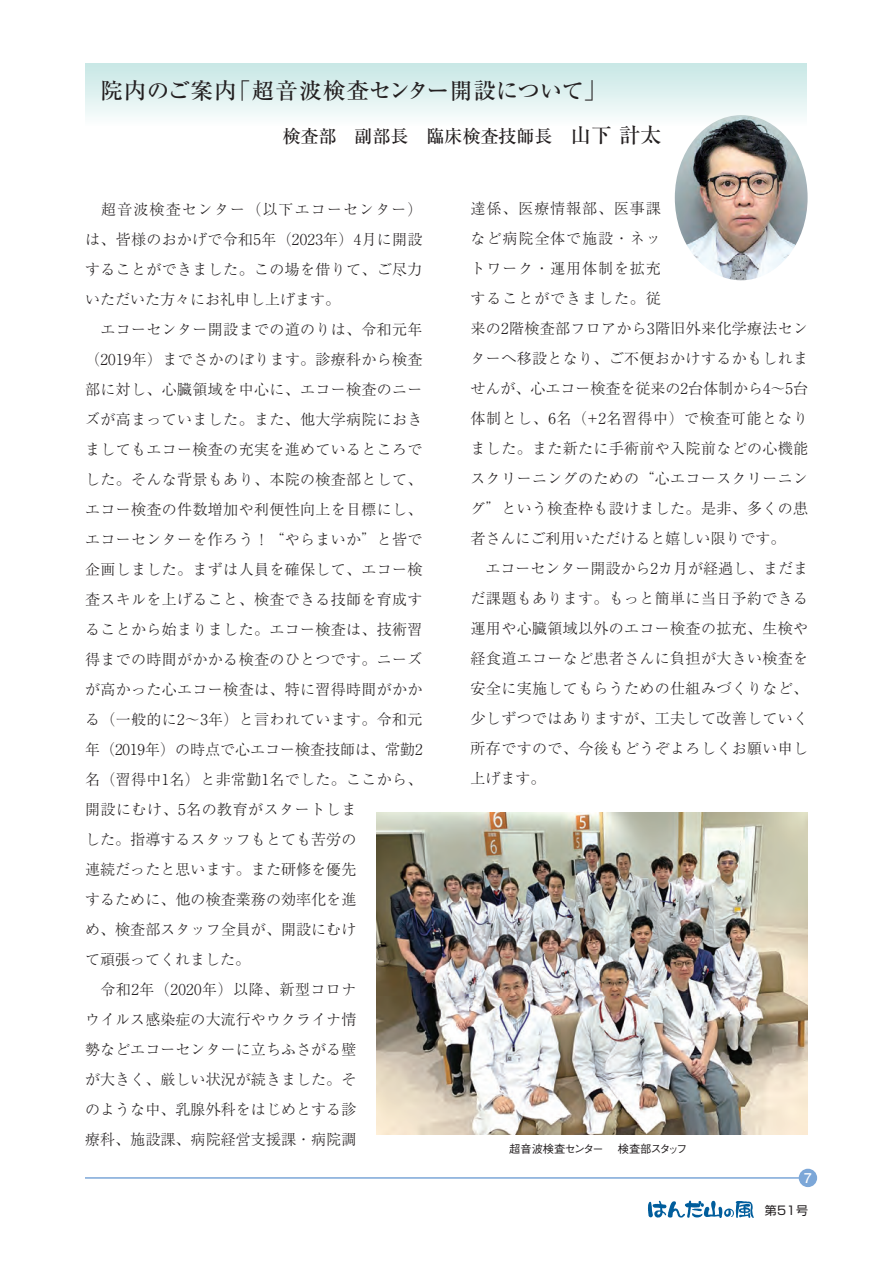
<style>
.page{position:relative;width:893px;height:1263px;background:#fff}
.page>*{position:absolute;margin:0;border:0;box-sizing:border-box;transform-origin:0 0}
.t1{font:22.5px "Ryumin Pro Medium 90 pv RKSJ H";letter-spacing:.02em;color:#231f20}
.t2{font:18px "Ryumin Pro Medium 90 pv RKSJ H";color:#231f20}
.t3{font:15px/30px "Ryumin Pro Light 90 pv RKSJ H";letter-spacing:.025em;color:#231f20}
.t4{font:13.5px "Futo Go B101 Pro Bold 90 pv RKSJ H";color:#fff}
.t5{font:12px "Shin Go Pro Regular 90 pv RKSJ H";color:#231f20}
.t6{font:11.25px "Gothic BBB Pro Medium 90 pv RKSJ H";letter-spacing:-.075em;color:#231f20}
.s1{font-size:21px}
</style>
<div class="page">
<div style="left:85px;top:64px;width:722px;height:82px;background:linear-gradient(to bottom,#c9e8e6,#fff)"></div>
<hr style="left:85px;top:1177px;width:723px;height:2px;background:#7ca7d8">
<div style="left:799px;top:1169px;width:18px;height:18px;background:#7ca7d8;border-radius:50%"></div>
<img style="left:675px;top:115px;width:133px;height:165px;border-radius:50%">
<img style="left:377px;top:813px;width:431px;height:322px">
<svg style="left:648px;top:1200px;width:106px;height:18px"></svg>
<h1 class="t1" style="left:100px;top:82px;width:508px">院内のご案内「超音波検査センター開設について」</h1>
<p class="t2" style="left:282px;top:129px;width:380px">検査部　副部長　臨床検査技師長　<span class="s1">山下 計太</span></p>
<p class="t3" style="left:85px;top:196px;width:339px">　超音波検査センター（以下エコーセンター）は、皆様のおかげで令和5年（2023年）4月に開設することができました。この場を借りて、ご尽力いただいた方々にお礼申し上げます。<br>　エコーセンター開設までの道のりは、令和元年（2019年）までさかのぼります。診療科から検査部に対し、心臓領域を中心に、エコー検査のニーズが高まっていました。また、他大学病院におきましてもエコー検査の充実を進めているところでした。そんな背景もあり、本院の検査部として、エコー検査の件数増加や利便性向上を目標にし、エコーセンターを作ろう！“やらまいか”と皆で企画しました。まずは人員を確保して、エコー検査スキルを上げること、検査できる技師を育成することから始まりました。エコー検査は、技術習得までの時間がかかる検査のひとつです。ニーズが高かった心エコー検査は、特に習得時間がかかる（一般的に2～3年）と言われています。令和元年（2019年）の時点で心エコー検査技師は、常勤2名（習得中1名）と非常勤1名でした。ここから、開設にむけ、5名の教育がスタートしま<br>した。指導するスタッフもとても苦労の<br>連続だったと思います。また研修を優先<br>するために、他の検査業務の効率化を進<br>め、検査部スタッフ全員が、開設にむけ<br>て頑張ってくれました。<br>　令和2年（2020年）以降、新型コロナ<br>ウイルス感染症の大流行やウクライナ情<br>勢などエコーセンターに立ちふさがる壁<br>が大きく、厳しい状況が続きました。そ<br>のような中、乳腺外科をはじめとする診<br>療科、施設課、病院経営支援課・病院調</p>
<p class="t3" style="left:471px;top:195px;width:339px">達係、医療情報部、医事課<br>など病院全体で施設・ネッ<br>トワーク・運用体制を拡充<br>することができました。従<br>来の2階検査部フロアから3階旧外来化学療法センターへ移設となり、ご不便おかけするかもしれませんが、心エコー検査を従来の2台体制から4～5台体制とし、6名（+2名習得中）で検査可能となりました。また新たに手術前や入院前などの心機能スクリーニングのための“心エコースクリーニング”という検査枠も設けました。是非、多くの患者さんにご利用いただけると嬉しい限りです。<br>　エコーセンター開設から2カ月が経過し、まだまだ課題もあります。もっと簡単に当日予約できる運用や心臓領域以外のエコー検査の拡充、生検や経食道エコーなど患者さんに負担が大きい検査を安全に実施してもらうための仕組みづくりなど、少しずつではありますが、工夫して改善していく所存ですので、今後もどうぞよろしくお願い申し上げます。</p>
<p class="t4" style="left:804px;top:1173px;width:9px">7</p>
<p class="t6" style="left:509px;top:1144px;width:180px">超音波検査センター 　検査部スタッフ</p>
<p class="t5" style="left:765px;top:1206px;width:45px">第51号</p>
</div>
